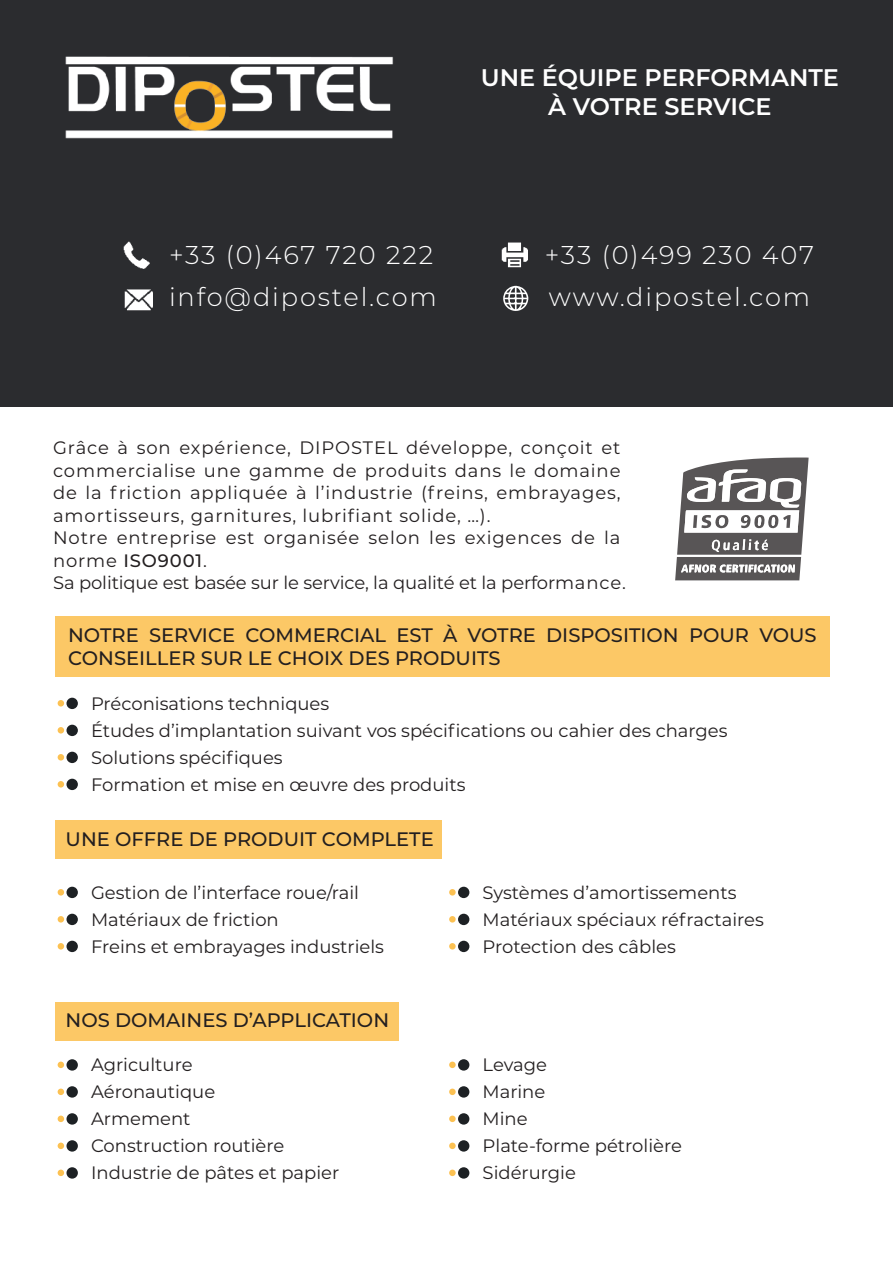
<style>
.page{position:relative;width:893px;height:1263px;background:#fff}
.page>*{position:absolute;margin:0;border:0;box-sizing:border-box;transform-origin:0 0}
.t1{font:300 25.65px "Montserrat";letter-spacing:.07em;color:#fff}
.t2{font:600 24px/28.8px "Montserrat";color:#fff;text-align:center}
.t3{font:500 19.5px/23.4px "Montserrat";color:#231f20}
.t4{font:18px/27px "Montserrat";color:#231f20}
.t5{font:18px/22.5px "Montserrat";letter-spacing:.045em;color:#231f20}
.s1{font-weight:500}
</style>
<div class="page">
<div style="left:55px;top:616px;width:775px;height:61px;background:#fcc866"></div>
<div style="left:55px;top:820px;width:387px;height:39px;background:#fcc866"></div>
<div style="left:0;top:0;width:893px;height:407px;background:#2b2c2f"></div>
<img style="left:65px;top:56px;width:329px;height:83px">
<svg style="left:58px;top:700px;width:6px;height:6px"></svg>
<div style="left:66px;top:698px;width:12px;height:11px;background:#1d2124;border-radius:50%"></div>
<svg style="left:58px;top:727px;width:6px;height:6px"></svg>
<div style="left:66px;top:725px;width:12px;height:11px;background:#1d2124;border-radius:50%"></div>
<svg style="left:58px;top:754px;width:6px;height:6px"></svg>
<div style="left:66px;top:752px;width:12px;height:11px;background:#1d2124;border-radius:50%"></div>
<svg style="left:58px;top:781px;width:6px;height:6px"></svg>
<div style="left:66px;top:779px;width:12px;height:11px;background:#1d2124;border-radius:50%"></div>
<svg style="left:58px;top:889px;width:6px;height:6px"></svg>
<div style="left:66px;top:887px;width:12px;height:11px;background:#1d2124;border-radius:50%"></div>
<svg style="left:58px;top:916px;width:6px;height:6px"></svg>
<div style="left:66px;top:914px;width:12px;height:11px;background:#1d2124;border-radius:50%"></div>
<svg style="left:58px;top:943px;width:6px;height:6px"></svg>
<div style="left:66px;top:941px;width:12px;height:11px;background:#1d2124;border-radius:50%"></div>
<div style="left:449px;top:889px;width:7px;height:6px;background:#fcc152;border-radius:50%"></div>
<div style="left:458px;top:887px;width:11px;height:11px;background:#1d2124;border-radius:50%"></div>
<div style="left:449px;top:916px;width:7px;height:6px;background:#fcc152;border-radius:50%"></div>
<div style="left:458px;top:914px;width:11px;height:11px;background:#1d2124;border-radius:50%"></div>
<div style="left:449px;top:943px;width:7px;height:6px;background:#fcc152;border-radius:50%"></div>
<div style="left:458px;top:941px;width:11px;height:11px;background:#1d2124;border-radius:50%"></div>
<div style="left:58px;top:1061px;width:6px;height:7px;background:#fcc152;border-radius:50%"></div>
<div style="left:66px;top:1059px;width:12px;height:11px;background:#1d2124;border-radius:50%"></div>
<div style="left:58px;top:1088px;width:6px;height:7px;background:#fcc152;border-radius:50%"></div>
<div style="left:66px;top:1086px;width:12px;height:11px;background:#1d2124;border-radius:50%"></div>
<div style="left:58px;top:1115px;width:6px;height:7px;background:#fcc152;border-radius:50%"></div>
<div style="left:66px;top:1113px;width:12px;height:11px;background:#1d2124;border-radius:50%"></div>
<div style="left:58px;top:1142px;width:6px;height:7px;background:#fcc152;border-radius:50%"></div>
<div style="left:66px;top:1140px;width:12px;height:11px;background:#1d2124;border-radius:50%"></div>
<div style="left:58px;top:1169px;width:6px;height:7px;background:#fcc152;border-radius:50%"></div>
<div style="left:66px;top:1167px;width:12px;height:11px;background:#1d2124;border-radius:50%"></div>
<svg style="left:449px;top:1061px;width:7px;height:7px"></svg>
<div style="left:458px;top:1059px;width:11px;height:11px;background:#1d2124;border-radius:50%"></div>
<svg style="left:449px;top:1088px;width:7px;height:7px"></svg>
<div style="left:458px;top:1086px;width:11px;height:11px;background:#1d2124;border-radius:50%"></div>
<svg style="left:449px;top:1115px;width:7px;height:7px"></svg>
<div style="left:458px;top:1113px;width:11px;height:11px;background:#1d2124;border-radius:50%"></div>
<svg style="left:449px;top:1142px;width:7px;height:7px"></svg>
<div style="left:458px;top:1140px;width:11px;height:11px;background:#1d2124;border-radius:50%"></div>
<svg style="left:449px;top:1169px;width:7px;height:7px"></svg>
<div style="left:458px;top:1167px;width:11px;height:11px;background:#1d2124;border-radius:50%"></div>
<div style="left:55px;top:1002px;width:343px;height:38px;background:#fcc866"></div>
<svg style="left:675px;top:457px;width:134px;height:123px"></svg>
<img style="left:125px;top:289px;width:28px;height:22px">
<img style="left:123px;top:242px;width:27px;height:27px">
<img style="left:502px;top:242px;width:25px;height:25px">
<svg style="left:503px;top:286px;width:25px;height:25px"></svg>
<h2 class="t2" style="left:481px;top:62px;width:360px">UNE ÉQUIPE PERFORMANTE<br>À VOTRE SERVICE</h2>
<h1 class="t1" style="left:169px;top:238px;width:266px">+33 (0)467 720 222</h1>
<h1 class="t1" style="left:545px;top:238px;width:271px">+33 (0)499 230 407</h1>
<h1 class="t1" style="left:169px;top:280px;width:269px">info@dipostel.com</h1>
<h1 class="t1" style="left:549px;top:280px;width:263px">www.dipostel.com</h1>
<p class="t5" style="left:53px;top:436px;width:574px">Grâce à son expérience, DIPOSTEL développe, conçoit et commercialise une gamme de produits dans le domaine de la friction appliquée à l’industrie (freins, embrayages, amortisseurs, garnitures, lubrifiant solide, …).<br>Notre entreprise est organisée selon les exigences de la norme <span class="s1">ISO9001</span>.<br>Sa politique est basée sur le service, la qualité et la performance.</p>
<p class="t3" style="left:68px;top:622px;width:750px">NOTRE SERVICE COMMERCIAL EST À VOTRE DISPOSITION POUR VOUS<br>CONSEILLER SUR LE CHOIX DES PRODUITS</p>
<p class="t4" style="left:91px;top:689px;width:638px">Préconisations techniques<br>Études d’implantation suivant vos spécifications ou cahier des charges Solutions spécifiques<br>Formation et mise en œuvre des produits</p>
<p class="t3" style="left:66px;top:826px;width:370px">UNE OFFRE DE PRODUIT COMPLETE</p>
<p class="t4" style="left:91px;top:878px;width:294px">Gestion de l’interface roue/rail<br>Matériaux de friction<br>Freins et embrayages industriels</p>
<p class="t4" style="left:483px;top:878px;width:283px">Systèmes d’amortissements<br>Matériaux spéciaux réfractaires<br>Protection des câbles</p>
<p class="t3" style="left:66px;top:1008px;width:325px">NOS DOMAINES D’APPLICATION</p>
<p class="t4" style="left:91px;top:1051px;width:250px">Agriculture<br>Aéronautique<br>Armement<br>Construction routière<br>Industrie de pâtes et papier</p>
<p class="t4" style="left:483px;top:1051px;width:201px">Levage<br>Marine<br>Mine<br>Plate-forme pétrolière<br>Sidérurgie</p>
</div>
